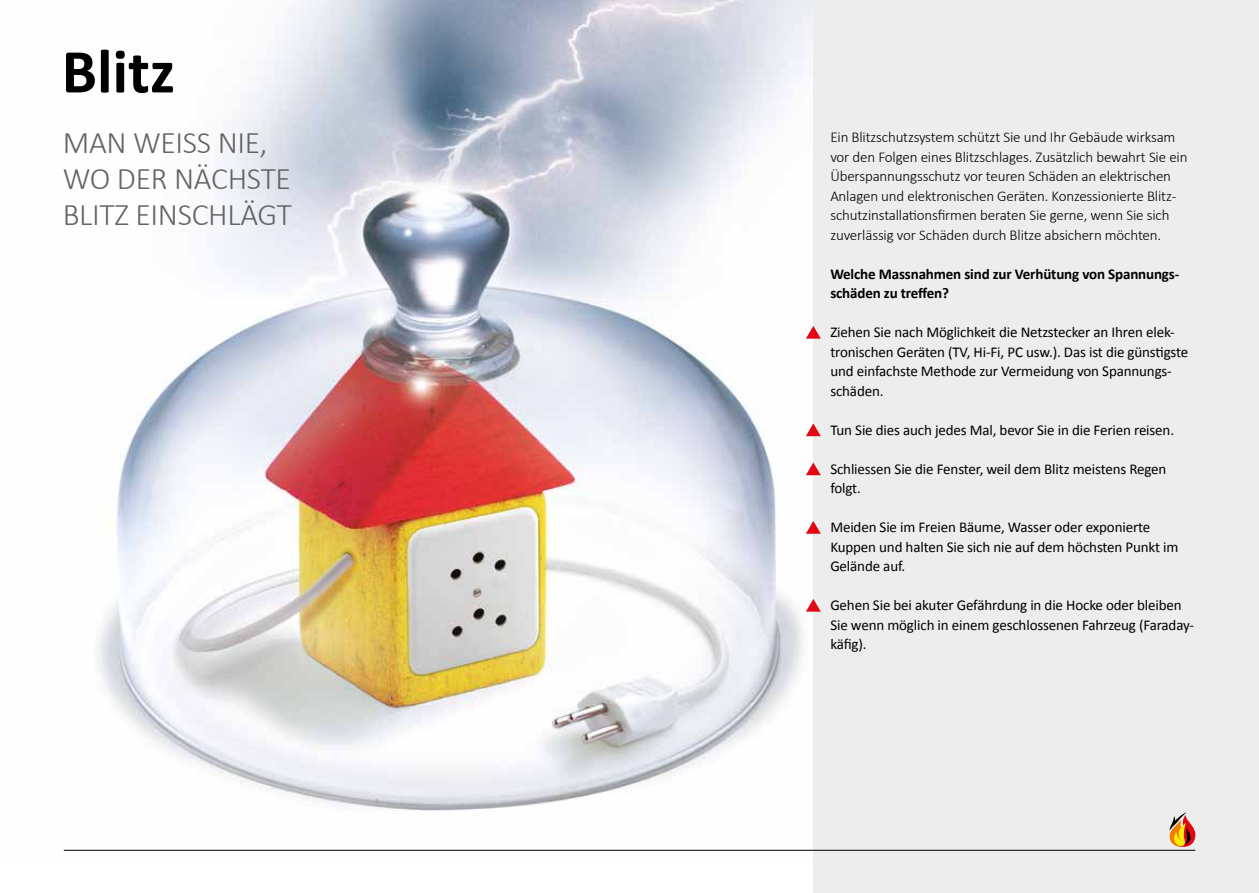
<style>
.page{position:relative;width:1259px;height:893px;background:#fff}
.page>*{position:absolute;margin:0;border:0;box-sizing:border-box;transform-origin:0 0}
.t1{font:700 63px "Calibri";color:#000}
.t2{font:300 31.5px/36px "Calibri";letter-spacing:-.01em;color:#646363}
.t3{font:15px/19.5px "Calibri";letter-spacing:-.01em;color:#000}
.t4{font:300 15px/19.5px "Calibri";letter-spacing:-.01em;color:#000}
.t5{font:700 15px/19.5px "Calibri";letter-spacing:-.01em;color:#000}
</style>
<div class="page">
<img style="left:63px;top:0;width:750px;height:851px">
<div style="left:813px;top:0;width:446px;height:893px;background:#ededed"></div>
<hr style="left:64px;top:850px;width:1131px;height:1px;background:#000">
<svg style="left:1169px;top:812px;width:26px;height:35px"></svg>
<svg style="left:806px;top:423px;width:15px;height:13px"></svg>
<svg style="left:806px;top:462px;width:15px;height:13px"></svg>
<svg style="left:806px;top:521px;width:15px;height:13px"></svg>
<svg style="left:806px;top:599px;width:15px;height:13px"></svg>
<svg style="left:806px;top:326px;width:15px;height:13px"></svg>
<h1 class="t1" style="left:62px;top:27px;width:115px">Blitz</h1>
<h2 class="t2" style="left:63px;top:124px;width:231px">MAN WEISS NIE,<br>WO DER NÄCHSTE<br>BLITZ EINSCHLÄGT</h2>
<p class="t4" style="left:830px;top:128px;width:359px">Ein Blitzschutzsystem schützt Sie und Ihr Gebäude wirksam vor den Folgen eines Blitzschlages. Zusätzlich bewahrt Sie ein Überspannungsschutz vor teuren Schäden an elektrischen Anlagen und elektronischen Geräten. Konzessionierte Blitz&shy;schutzinstallationsfirmen beraten Sie gerne, wenn Sie sich zuverlässig vor Schäden durch Blitze absichern möchten.</p>
<p class="t5" style="left:830px;top:264px;width:350px">Welche Massnahmen sind zur Verhütung von Spannungs&shy;schäden zu treffen?</p>
<p class="t3" style="left:830px;top:322px;width:359px">Ziehen Sie nach Möglichkeit die Netzstecker an Ihren elek&shy;tronischen Geräten (TV, Hi-Fi, PC usw.). Das ist die günstigste und einfachste Methode zur Vermeidung von Spannungs&shy;schäden.</p>
<p class="t3" style="left:830px;top:419px;width:345px">Tun Sie dies auch jedes Mal, bevor Sie in die Ferien reisen.</p>
<p class="t3" style="left:830px;top:458px;width:338px">Schliessen Sie die Fenster, weil dem Blitz meistens Regen folgt.</p>
<p class="t3" style="left:830px;top:517px;width:350px">Meiden Sie im Freien Bäume, Wasser oder exponierte<br>Kuppen und halten Sie sich nie auf dem höchsten Punkt im<br>Gelände auf.</p>
<p class="t3" style="left:830px;top:595px;width:365px">Gehen Sie bei akuter Gefährdung in die Hocke oder bleiben<br>Sie wenn möglich in einem geschlossenen Fahrzeug (Faraday&shy;käfig).</p>
</div>
